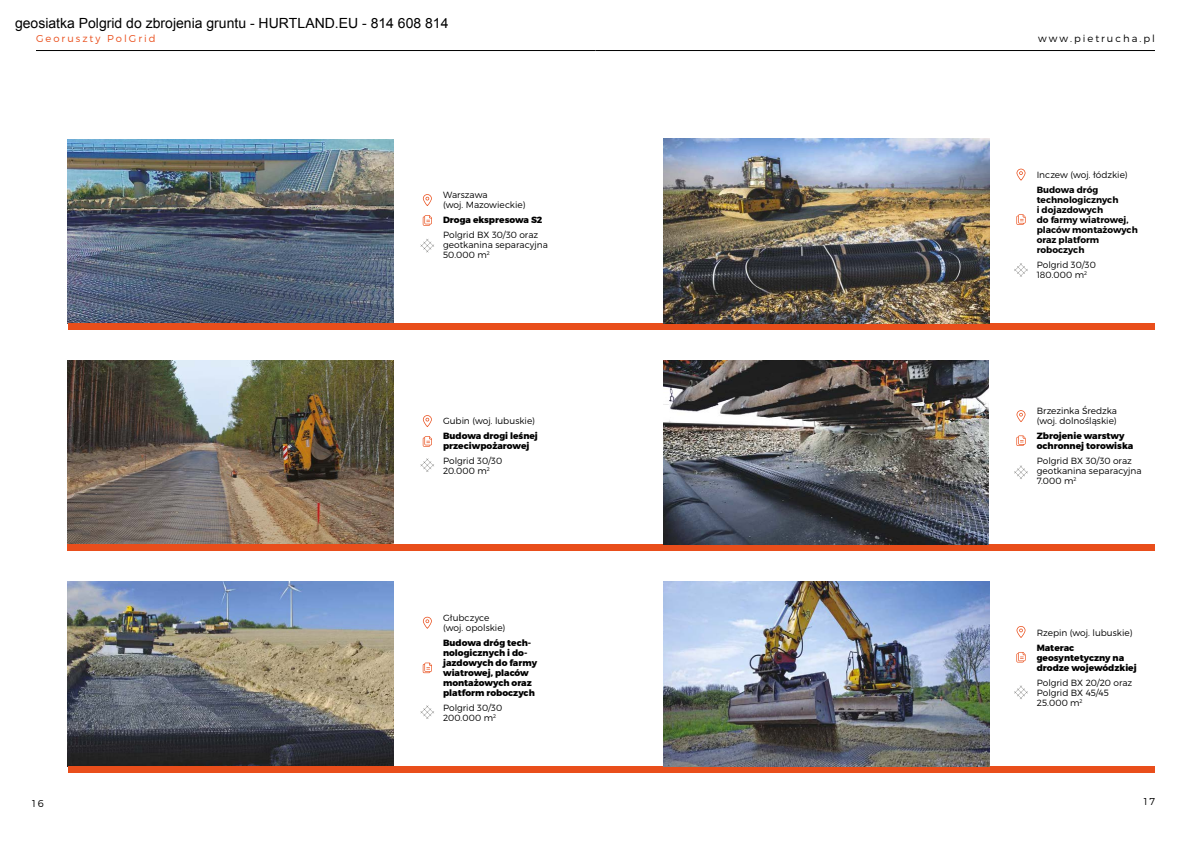
<style>
.page{position:relative;width:1191px;height:842px;background:#fff}
.page>*{position:absolute;margin:0;border:0;box-sizing:border-box;transform-origin:0 0}
.t1{font:300 10px "Montserrat";letter-spacing:.2em;color:#000}
.t2{font:300 10px "Montserrat";letter-spacing:.2em;color:#e94e1b}
.t3{font:300 9px/10px "Montserrat";color:#000}
.t4{font:800 9px/10px "Montserrat";color:#000}
.t5{font:700 9px/10px "Montserrat";color:#000}
</style>
<div class="page">
<hr style="left:36px;top:50px;width:559px;height:1px;background:#000">
<hr style="left:595px;top:50px;width:560px;height:1px;background:#000">
<img style="left:68px;top:139px;width:325px;height:184px">
<img style="left:68px;top:360px;width:325px;height:185px">
<img style="left:68px;top:581px;width:325px;height:185px">
<svg style="left:423px;top:194px;width:9px;height:12px"></svg>
<svg style="left:423px;top:415px;width:9px;height:12px"></svg>
<svg style="left:423px;top:617px;width:9px;height:12px"></svg>
<svg style="left:423px;top:215px;width:9px;height:11px"></svg>
<svg style="left:423px;top:436px;width:9px;height:11px"></svg>
<svg style="left:423px;top:663px;width:9px;height:10px"></svg>
<svg style="left:420px;top:239px;width:14px;height:14px"></svg>
<svg style="left:420px;top:458px;width:14px;height:14px"></svg>
<svg style="left:420px;top:705px;width:14px;height:14px"></svg>
<div style="left:68px;top:323px;width:616px;height:7px;background:#e94e1b"></div>
<div style="left:663px;top:323px;width:492px;height:7px;background:#e94e1b"></div>
<div style="left:68px;top:545px;width:1087px;height:6px;background:#e94e1b"></div>
<div style="left:68px;top:766px;width:633px;height:7px;background:#e94e1b"></div>
<div style="left:663px;top:766px;width:492px;height:7px;background:#e94e1b"></div>
<img style="left:663px;top:139px;width:326px;height:184px">
<img style="left:663px;top:360px;width:325px;height:185px">
<img style="left:663px;top:581px;width:326px;height:185px">
<svg style="left:1016px;top:169px;width:9px;height:12px"></svg>
<svg style="left:1016px;top:410px;width:9px;height:12px"></svg>
<svg style="left:1016px;top:626px;width:9px;height:12px"></svg>
<svg style="left:1016px;top:214px;width:9px;height:11px"></svg>
<svg style="left:1016px;top:435px;width:9px;height:11px"></svg>
<svg style="left:1016px;top:652px;width:9px;height:10px"></svg>
<svg style="left:1014px;top:263px;width:13px;height:14px"></svg>
<svg style="left:1014px;top:465px;width:13px;height:14px"></svg>
<svg style="left:1014px;top:685px;width:13px;height:14px"></svg>
<p class="t2" style="left:36px;top:33px;width:121px">Georuszty PolGrid</p>
<p class="t1" style="left:1038px;top:33px;width:118px">www.pietrucha.pl</p>
<p class="t3" style="left:443px;top:190px;width:84px">Warszawa<br>(woj. Mazowieckie)</p>
<p class="t4" style="left:443px;top:215px;width:101px">Droga ekspresowa S2</p>
<p class="t3" style="left:443px;top:230px;width:106px">Polgrid BX 30/30 oraz geotkanina separacyjna<br>50.000 m<sup>2</sup></p>
<p class="t3" style="left:443px;top:416px;width:93px">Gubin (woj. lubuskie)</p>
<p class="t4" style="left:443px;top:431px;width:96px">Budowa drogi leśnej przeciwpożarowej</p>
<p class="t3" style="left:443px;top:456px;width:61px">Polgrid 30/30<br>20.000 m<sup>2</sup></p>
<p class="t3" style="left:443px;top:612px;width:64px">Głubczyce (woj. opolskie)</p>
<p class="t4" style="left:443px;top:638px;width:96px">Budowa dróg tech&shy;nologicznych i do&shy;jazdowych do farmy wiatrowej, placów montażowych oraz platform roboczych</p>
<p class="t3" style="left:443px;top:702px;width:61px">Polgrid 30/30<br>200.000 m<sup>2</sup></p>
<p class="t3" style="left:1036px;top:170px;width:92px">Inczew (woj. łódzkie)</p>
<p class="t5" style="left:1036px;top:185px;width:103px">Budowa dróg technologicznych<br>i dojazdowych<br>do farmy wiatrowej, placów montażowych oraz platform roboczych</p>
<p class="t3" style="left:1036px;top:260px;width:61px">Polgrid 30/30<br>180.000 m<sup>2</sup></p>
<p class="t3" style="left:1036px;top:406px;width:82px">Brzezinka Średzka (woj. dolnośląskie)</p>
<p class="t4" style="left:1036px;top:431px;width:98px">Zbrojenie warstwy ochronnej torowiska</p>
<p class="t3" style="left:1036px;top:456px;width:106px">Polgrid BX 30/30 oraz geotkanina separacyjna<br>7.000 m<sup>2</sup></p>
<p class="t3" style="left:1036px;top:627px;width:97px">Rzepin (woj. lubuskie)</p>
<p class="t4" style="left:1036px;top:643px;width:102px">Materac geosyntetyczny na drodze wojewódzkiej</p>
<p class="t3" style="left:1036px;top:677px;width:97px">Polgrid BX 20/20 oraz<br>Polgrid BX 45/45<br>25.000 m<sup>2</sup></p>
<p class="t1" style="left:32px;top:797px;width:13px">16</p>
<p class="t1" style="left:1143px;top:796px;width:13px">17</p>
</div>
